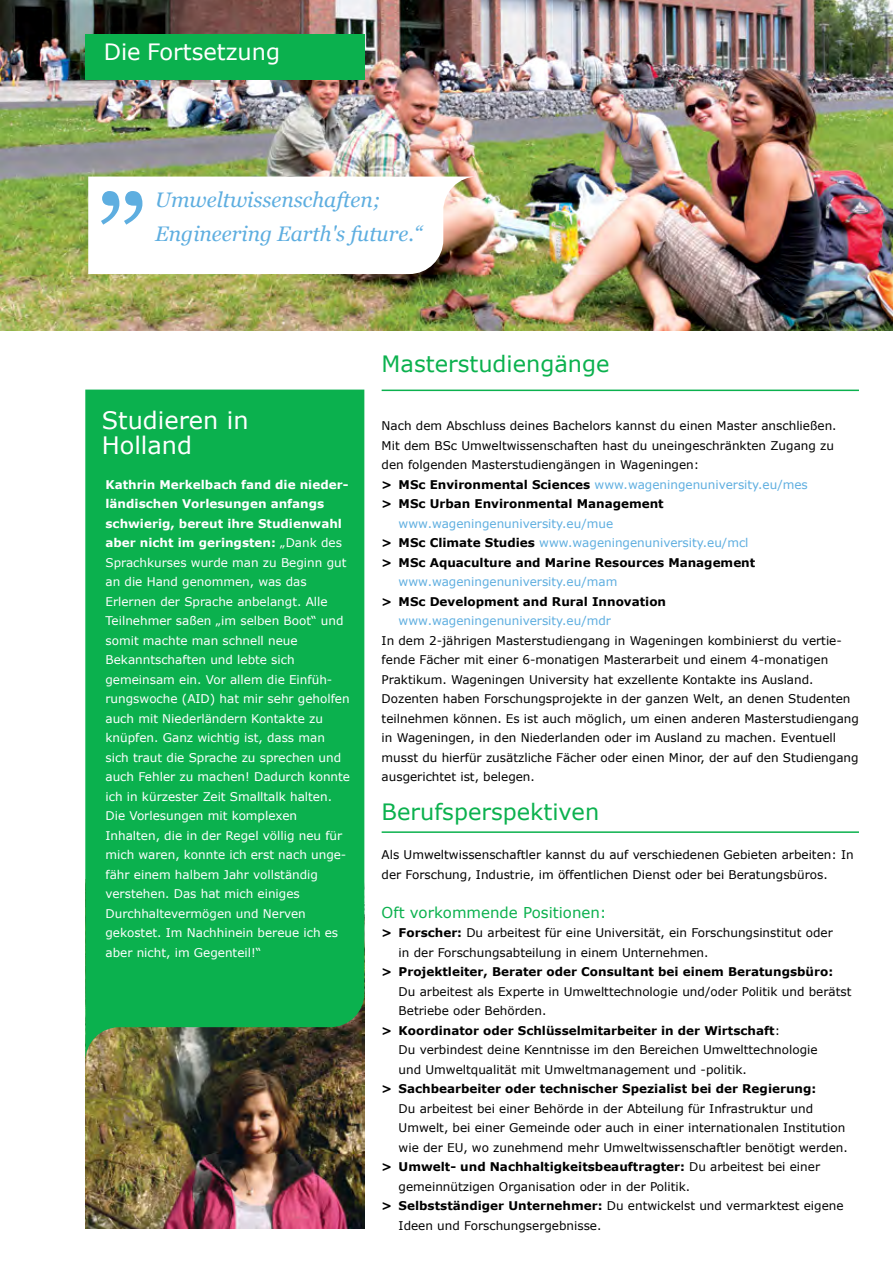
<style>
.page{position:relative;width:893px;height:1263px;background:#fff}
.page>*{position:absolute;margin:0;border:0;box-sizing:border-box;transform-origin:0 0}
.t1{font:24px/25.5px "Verdana";color:#fff}
.t2{font:22.5px "Verdana";color:#0bb14e}
.t3{font:22.5px "Verdana";color:#fff}
.t4{font:italic 21px/34.5px "Georgia";color:#5eaee0}
.t5{font:15px "Verdana";color:#0bb14e}
.t6{font:12px/19.5px "Verdana";color:#000}
.t7{font:12px/19.5px "Verdana";color:#fff}
.t8{font:700 12px "Verdana";color:#000}
.t9{font:12px/19.5px "Verdana";color:#5eaee0}
.s1{font-weight:700}
.s2{color:#5eaee0}
.s3{font-weight:700;color:#000}
.s4{font-weight:400}
</style>
<div class="page">
<img style="left:0;top:0;width:893px;height:330px">
<img style="left:85px;top:1061px;width:279px;height:168px">
<div style="left:85px;top:34px;width:280px;height:45px;background:#0bb14e"></div>
<div style="left:85px;top:390px;width:279px;height:671px;background:#0bb14e"></div>
<svg style="left:88px;top:177px;width:389px;height:97px"></svg>
<hr style="left:382px;top:390px;width:477px;height:1px;background:#0bb14e">
<hr style="left:382px;top:831px;width:477px;height:2px;background:#0bb14e">
<h2 class="t3" style="left:104px;top:36px;width:178px">Die Fortsetzung</h2>
<h3 class="t4" style="left:155px;top:182px;width:268px">Umweltwissenschaften;<br>Engineering Earth's future.“</h3>
<h1 class="t1" style="left:102px;top:407px;width:148px">Studieren in<br>Holland</h1>
<p class="t7" style="left:106px;top:474px;width:246px"><span class="s1">Kathrin Merkelbach fand die nieder&shy;ländischen Vorlesungen anfangs schwierig, bereut ihre Studienwahl aber nicht im geringsten:</span> „Dank des Sprachkurses wurde man zu Beginn gut an die Hand genommen, was das Erlernen der Sprache anbelangt. Alle Teilnehmer saßen „im selben Boot“ und somit machte man schnell neue Bekanntschaften und lebte sich gemeinsam ein. Vor allem die Einfüh&shy;rungswoche (AID) hat mir sehr geholfen auch mit Niederländern Kontakte zu knüpfen. Ganz wichtig ist, dass man sich traut die Sprache zu sprechen und auch Fehler zu machen! Dadurch konnte ich in kürzester Zeit Smalltalk halten.<br>Die Vorlesungen mit komplexen Inhalten, die in der Regel völlig neu für mich waren, konnte ich erst nach unge&shy;fähr einem halbem Jahr vollständig verstehen. Das hat mich einiges Durchhaltevermögen und Nerven gekostet. Im Nachhinein bereue ich es aber nicht, im Gegenteil!“</p>
<h2 class="t2" style="left:382px;top:348px;width:229px">Masterstudiengänge</h2>
<p class="t6" style="left:382px;top:416px;width:456px">Nach dem Abschluss deines Bachelors kannst du einen Master anschließen.<br>Mit dem BSc Umweltwissenschaften hast du uneingeschränkten Zugang zu den folgenden Masterstudiengängen in Wageningen:<br><span class="s1">&gt; MSc Environmental Sciences</span> <span class="s2">www.wageningenuniversity.eu/mes<br></span><span class="s1">&gt; MSc Urban Environmental Management</span></p>
<p class="t9" style="left:382px;top:513px;width:375px;text-indent:17px">www.wageningenuniversity.eu/mue<br><span class="s3">&gt; MSc Climate Studies</span> www.wageningenuniversity.eu/mcl <span class="s3">&gt; MSc Aquaculture and Marine Resources Management</span></p>
<p class="t9" style="left:399px;top:572px;width:220px">www.wageningenuniversity.eu/mam</p>
<p class="t8" style="left:382px;top:593px;width:286px">&gt; MSc Development and Rural Innovation</p>
<p class="t9" style="left:399px;top:611px;width:214px">www.wageningenuniversity.eu/mdr</p>
<p class="t6" style="left:382px;top:630px;width:479px">In dem 2-jährigen Masterstudiengang in Wageningen kombinierst du vertie&shy;fende Fächer mit einer 6-monatigen Masterarbeit und einem 4-monatigen Praktikum. Wageningen University hat exzellente Kontakte ins Ausland.<br>Dozenten haben Forschungsprojekte in der ganzen Welt, an denen Studenten teilnehmen können. Es ist auch möglich, um einen anderen Masterstudiengang in Wageningen, in den Niederlanden oder im Ausland zu machen. Eventuell musst du hierfür zusätzliche Fächer oder einen Minor, der auf den Studiengang ausgerichtet ist, belegen.</p>
<h2 class="t2" style="left:382px;top:796px;width:219px">Berufsperspektiven</h2>
<p class="t6" style="left:382px;top:845px;width:474px">Als Umweltwissenschaftler kannst du auf verschiedenen Gebieten arbeiten: In der Forschung, Industrie, im öffentlichen Dienst oder bei Beratungsbüros.</p>
<p class="t5" style="left:382px;top:902px;width:227px">Oft vorkommende Positionen:</p>
<p class="t6" style="left:399px;top:923px;width:436px;text-indent:-17px"><span class="s1">&gt; Forscher:</span> Du arbeitest für eine Universität, ein Forschungsinstitut oder in der Forschungsabteilung in einem Unternehmen.</p>
<p class="t8" style="left:382px;top:963px;width:453px">&gt; Projektleiter, Berater oder Consultant bei einem Beratungsbüro:</p>
<p class="t6" style="left:399px;top:981px;width:454px">Du arbeitest als Experte in Umwelttechnologie und/oder Politik und berätst</p>
<p class="t6" style="left:399px;top:1001px;width:149px">Betriebe oder Behörden.</p>
<p class="t8" style="left:382px;top:1022px;width:400px">&gt; Koordinator oder Schlüsselmitarbeiter in der Wirtschaft<span class="s4">:</span></p>
<p class="t6" style="left:399px;top:1040px;width:420px">Du verbindest deine Kenntnisse im den Bereichen Umwelttechnologie</p>
<p class="t6" style="left:399px;top:1059px;width:350px">und Umweltqualität mit Umweltmanagement und -politik.</p>
<p class="t8" style="left:382px;top:1080px;width:436px">&gt; Sachbearbeiter oder technischer Spezialist bei der Regierung:</p>
<p class="t6" style="left:399px;top:1098px;width:416px">Du arbeitest bei einer Behörde in der Abteilung für Infrastruktur und</p>
<p class="t6" style="left:399px;top:1118px;width:448px">Umwelt, bei einer Gemeinde oder auch in einer internationalen Institution</p>
<p class="t6" style="left:399px;top:1137px;width:451px">wie der EU, wo zunehmend mehr Umweltwissenschaftler benötigt werden.</p>
<p class="t8" style="left:382px;top:1158px;width:440px">&gt; Umwelt- und Nachhaltigkeitsbeauftragter: <span class="s4">Du arbeitest bei einer</span></p>
<p class="t6" style="left:399px;top:1176px;width:293px">gemeinnützigen Organisation oder in der Politik.</p>
<p class="t6" style="left:382px;top:1196px;width:463px"><span class="s1">&gt; Selbstständiger Unternehmer:</span> Du entwickelst und vermarktest eigene</p>
<p class="t6" style="left:399px;top:1215px;width:204px">Ideen und Forschungsergebnisse.</p>
</div>
